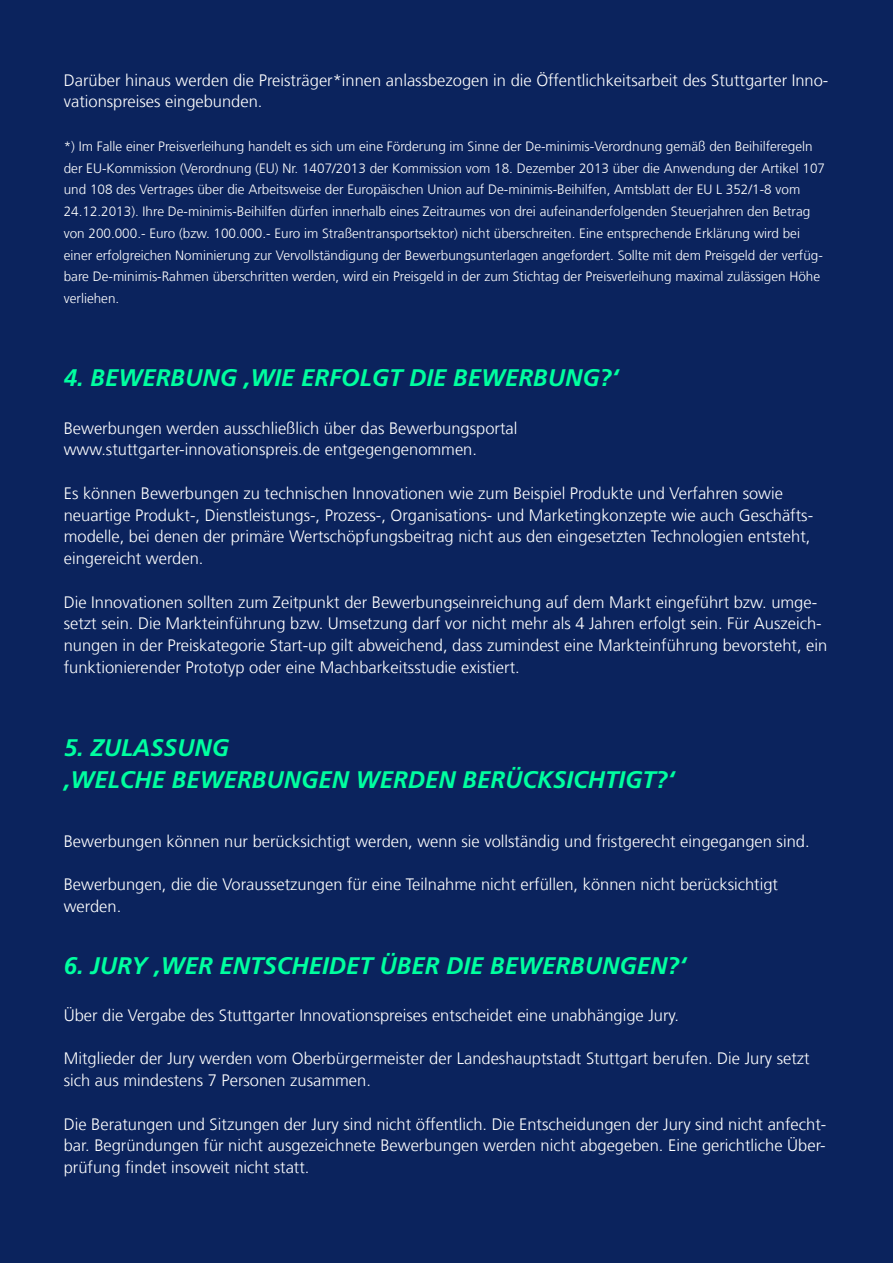
<style>
.page{position:relative;width:893px;height:1263px;background:#0b235d}
.page>*{position:absolute;margin:0;border:0;box-sizing:border-box;transform-origin:0 0}
.Headline{font:italic 700 24px "Frutiger LT Com";color:#00ffa0}
.Fließtext{font:300 16.5px/21.8px "Frutiger LT Com";color:#fff}
.Fließtext-2{font:300 13.5px/21.8px "Frutiger LT Com";color:#fff}
</style>
<div class="page">
<p class="Fließtext" style="left:64px;top:69px;width:766px">Darüber hinaus werden die Preisträger*innen anlassbezogen in die Öffentlichkeitsarbeit des Stuttgarter Inno&shy;vationspreises eingebunden.</p>
<p class="Fließtext-2" style="left:64px;top:135px;width:763px">*) Im Falle einer Preisverleihung handelt es sich um eine Förderung im Sinne der De-minimis-Verordnung gemäß den Beihilferegeln der EU-Kommission (Verordnung (EU) Nr. 1407/2013 der Kommission vom 18. Dezember 2013 über die Anwendung der Artikel 107 und 108 des Vertrages über die Arbeitsweise der Europäischen Union auf De-minimis-Beihilfen, Amtsblatt der EU L 352/1-8 vom 24.12.2013). Ihre De-minimis-Beihilfen dürfen innerhalb eines Zeitraumes von drei aufeinanderfolgenden Steuerjahren den Betrag von 200.000.- Euro (bzw. 100.000.- Euro im Straßentransportsektor) nicht überschreiten. Eine entsprechende Erklärung wird bei einer erfolgreichen Nominierung zur Vervollständigung der Bewerbungsunterlagen angefordert. Sollte mit dem Preisgeld der verfüg&shy;bare De-minimis-Rahmen überschritten werden, wird ein Preisgeld in der zum Stichtag der Preisverleihung maximal zulässigen Höhe verliehen.</p>
<p class="Headline" style="left:64px;top:364px;width:556px">4. BEWERBUNG ‚WIE ERFOLGT DIE BEWERBUNG?‘</p>
<p class="Fließtext" style="left:64px;top:417px;width:455px">Bewerbungen werden ausschließlich über das Bewerbungsportal</p>
<p class="Fließtext" style="left:64px;top:439px;width:415px">www.stuttgarter-innovationspreis.de entgegengenommen.</p>
<p class="Fließtext" style="left:64px;top:482px;width:751px">Es können Bewerbungen zu technischen Innovationen wie zum Beispiel Produkte und Verfahren sowie neuartige Produkt-, Dienstleistungs-, Prozess-, Organisations- und Marketingkonzepte wie auch Geschäfts&shy;modelle, bei denen der primäre Wertschöpfungsbeitrag nicht aus den eingesetzten Technologien entsteht, eingereicht werden.</p>
<p class="Fließtext" style="left:64px;top:591px;width:765px">Die Innovationen sollten zum Zeitpunkt der Bewerbungseinreichung auf dem Markt eingeführt bzw. umge&shy;setzt sein. Die Markteinführung bzw. Umsetzung darf vor nicht mehr als 4 Jahren erfolgt sein. Für Auszeich&shy;nungen in der Preiskategorie Start-up gilt abweichend, dass zumindest eine Markteinführung bevorsteht, ein funktionierender Prototyp oder eine Machbarkeitsstudie existiert.</p>
<p class="Headline" style="left:64px;top:734px;width:167px">5. ZULASSUNG</p>
<p class="Headline" style="left:64px;top:765px;width:612px">‚WELCHE BEWERBUNGEN WERDEN BERÜCKSICHTIGT?‘</p>
<p class="Fließtext" style="left:64px;top:830px;width:747px">Bewerbungen können nur berücksichtigt werden, wenn sie vollständig und fristgerecht eingegangen sind.</p>
<p class="Fließtext" style="left:64px;top:874px;width:716px">Bewerbungen, die die Voraussetzungen für eine Teilnahme nicht erfüllen, können nicht berücksichtigt werden.</p>
<p class="Headline" style="left:64px;top:951px;width:624px">6. JURY ‚WER ENTSCHEIDET ÜBER DIE BEWERBUNGEN?‘</p>
<p class="Fließtext" style="left:64px;top:1004px;width:617px">Über die Vergabe des Stuttgarter Innovationspreises entscheidet eine unabhängige Jury.</p>
<p class="Fließtext" style="left:64px;top:1048px;width:747px">Mitglieder der Jury werden vom Oberbürgermeister der Landeshauptstadt Stuttgart berufen. Die Jury setzt sich aus mindestens 7 Personen zusammen.</p>
<p class="Fließtext" style="left:64px;top:1113px;width:764px;text-align:justify">Die Beratungen und Sitzungen der Jury sind nicht öffentlich. Die Entscheidungen der Jury sind nicht anfecht&shy;bar. Begründungen für nicht ausgezeichnete Bewerbungen werden nicht abgegeben. Eine gerichtliche Über&shy;prüfung findet insoweit nicht statt.</p>
</div>
